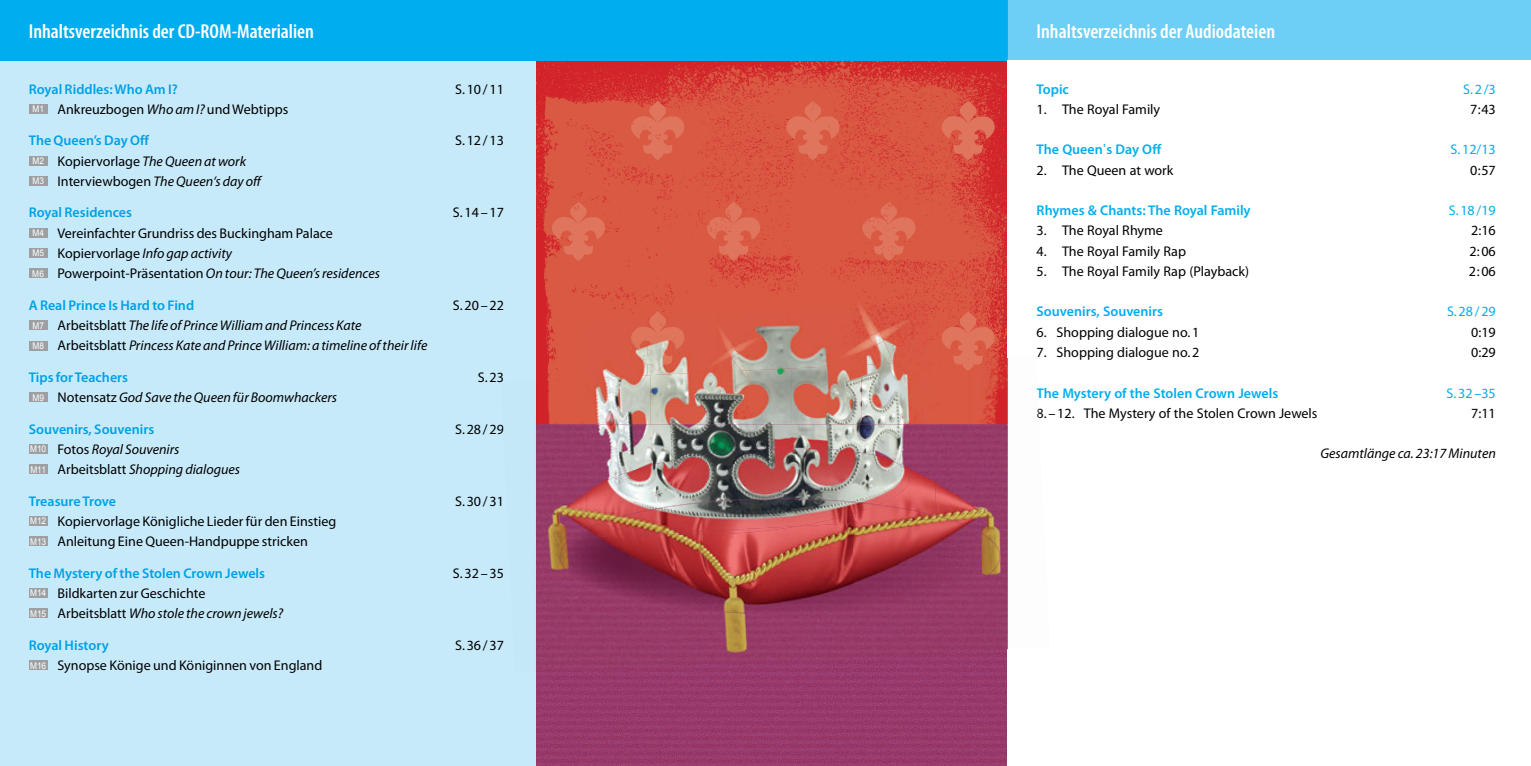
<style>
.page{position:relative;width:1531px;height:766px;background:#fff}
.page>*{position:absolute;margin:0;border:0;box-sizing:border-box;transform-origin:0 0}
.t1{font:600 condensed 20.25px "Myriad Pro";color:#fff}
.t2{font:13.95px/20.2px "Myriad Pro";color:#000}
.t3{font:italic 13.95px/20.2px "Myriad Pro";color:#000}
.t4{font:600 13.95px "Myriad Pro";color:#00a1e4}
.t5{font:600 13.95px "Myriad Pro";color:#00aeef}
.t6{font:13.95px "Myriad Pro";color:#00aeef}
.s1{font-family:"Arial";font-size:9.22px;color:#fff}
.s2{font-style:italic}
.s3{font-family:"Arial";font-style:normal;font-size:9.22px;color:#fff}
.s4{font-style:normal}
.s5{font-family:"Swiss 721 BT";font-weight:400}
</style>
<div class="page">
<img style="left:536px;top:60px;width:471px;height:318px">
<img style="left:631px;top:100px;width:53px;height:60px">
<img style="left:786px;top:100px;width:54px;height:60px">
<img style="left:941px;top:100px;width:54px;height:60px">
<img style="left:862px;top:201px;width:54px;height:60px">
<img style="left:551px;top:201px;width:54px;height:60px">
<img style="left:707px;top:201px;width:53px;height:60px">
<img style="left:631px;top:311px;width:53px;height:6px">
<img style="left:941px;top:311px;width:54px;height:49px">
<img style="left:536px;top:660px;width:471px;height:105px">
<div style="left:0;top:0;width:536px;height:765px;background:#c7eafb"></div>
<div style="left:0;top:0;width:1008px;height:60px;background:#00aeef"></div>
<div style="left:29px;top:104px;width:19px;height:10px;background:#9d9fa2"></div>
<div style="left:29px;top:156px;width:19px;height:10px;background:#9d9fa2"></div>
<div style="left:29px;top:176px;width:19px;height:10px;background:#9d9fa2"></div>
<div style="left:29px;top:228px;width:19px;height:10px;background:#9d9fa2"></div>
<div style="left:29px;top:248px;width:19px;height:10px;background:#9d9fa2"></div>
<div style="left:29px;top:269px;width:19px;height:9px;background:#9d9fa2"></div>
<div style="left:29px;top:320px;width:19px;height:10px;background:#9d9fa2"></div>
<div style="left:29px;top:341px;width:19px;height:9px;background:#9d9fa2"></div>
<div style="left:29px;top:392px;width:19px;height:10px;background:#9d9fa2"></div>
<div style="left:29px;top:444px;width:19px;height:10px;background:#9d9fa2"></div>
<div style="left:29px;top:464px;width:19px;height:10px;background:#9d9fa2"></div>
<div style="left:29px;top:516px;width:19px;height:10px;background:#9d9fa2"></div>
<div style="left:29px;top:536px;width:19px;height:10px;background:#9d9fa2"></div>
<div style="left:29px;top:588px;width:19px;height:10px;background:#9d9fa2"></div>
<div style="left:29px;top:608px;width:19px;height:10px;background:#9d9fa2"></div>
<div style="left:29px;top:660px;width:19px;height:10px;background:#9d9fa2"></div>
<img style="left:968px;top:358px;width:40px;height:66px">
<div style="left:929px;top:360px;width:39px;height:64px;background:#d95943"></div>
<img style="left:954px;top:359px;width:29px;height:12px">
<img style="left:536px;top:378px;width:44px;height:46px">
<img style="left:536px;top:548px;width:236px;height:123px">
<div style="left:772px;top:610px;width:236px;height:50px;background:#973b67"></div>
<img style="left:999px;top:548px;width:9px;height:62px">
<img style="left:536px;top:424px;width:51px;height:124px">
<img style="left:937px;top:424px;width:71px;height:124px">
<svg style="left:1037px;top:409px;width:2px;height:9px"></svg>
<img style="left:561px;top:523px;width:292px;height:90px">
<img style="left:853px;top:526px;width:146px;height:84px">
<img style="left:562px;top:565px;width:436px;height:49px">
<img style="left:560px;top:528px;width:28px;height:37px">
<img style="left:937px;top:515px;width:63px;height:1px">
<img style="left:562px;top:564px;width:435px;height:49px">
<img style="left:937px;top:516px;width:63px;height:49px">
<img style="left:580px;top:494px;width:6px;height:22px">
<img style="left:657px;top:533px;width:141px;height:2px">
<img style="left:858px;top:303px;width:71px;height:62px">
<img style="left:788px;top:307px;width:70px;height:61px">
<img style="left:718px;top:310px;width:70px;height:62px">
<img style="left:647px;top:314px;width:71px;height:61px">
<div style="left:577px;top:318px;width:70px;height:60px;background:#d85a44"></div>
<img style="left:631px;top:317px;width:53px;height:54px">
<img style="left:861px;top:362px;width:71px;height:62px">
<img style="left:791px;top:365px;width:71px;height:59px">
<img style="left:721px;top:368px;width:70px;height:56px">
<img style="left:650px;top:372px;width:71px;height:52px">
<img style="left:580px;top:375px;width:70px;height:49px">
<img style="left:582px;top:424px;width:71px;height:70px">
<img style="left:866px;top:424px;width:71px;height:80px">
<img style="left:653px;top:424px;width:213px;height:24px">
<img style="left:877px;top:516px;width:60px;height:10px">
<img style="left:910px;top:504px;width:27px;height:12px">
<img style="left:588px;top:528px;width:69px;height:9px">
<svg style="left:587px;top:522px;width:14px;height:6px"></svg>
<img style="left:586px;top:448px;width:324px;height:74px">
<img style="left:601px;top:523px;width:276px;height:10px">
<img style="left:601px;top:498px;width:277px;height:25px">
<svg style="left:854px;top:295px;width:9px;height:12px"></svg>
<img style="left:858px;top:307px;width:36px;height:56px">
<img style="left:888px;top:363px;width:13px;height:17px">
<img style="left:879px;top:314px;width:40px;height:26px">
<img style="left:834px;top:337px;width:41px;height:24px">
<svg style="left:870px;top:332px;width:13px;height:13px"></svg>
<img style="left:701px;top:334px;width:64px;height:37px">
<img style="left:715px;top:320px;width:31px;height:51px">
<img style="left:741px;top:370px;width:11px;height:14px">
<svg style="left:727px;top:347px;width:11px;height:10px"></svg>
<div style="left:1008px;top:0;width:523px;height:60px;background:#6dcff6"></div>
<h1 class="t1" style="left:29px;top:20px;width:287px">Inhaltsverzeichnis der CD-ROM-Materialien</h1>
<p class="t4" style="left:29px;top:81px;width:151px">Royal Riddles: Who Am I?</p>
<p class="t2" style="left:455px;top:79px;width:50px">S. 10 / 11</p>
<p class="t2" style="left:33px;top:99px;width:257px"><span class="s1">M1</span> Ankreuzbogen <span class="s2">Who am I?</span> und Webtipps</p>
<p class="t4" style="left:29px;top:133px;width:122px">The Queen’s Day Off</p>
<p class="t2" style="left:455px;top:131px;width:50px">S. 12 / 13</p>
<p class="t3" style="left:32px;top:151px;width:230px"><span class="s3">M2</span> <span class="s4">Kopiervorlage</span> The Queen at work<br><span class="s3">M3</span> <span class="s4">Interviewbogen</span> The Queen‘s day off</p>
<p class="t4" style="left:29px;top:205px;width:105px">Royal Residences</p>
<p class="t2" style="left:453px;top:203px;width:53px">S. 14 – 17</p>
<p class="t2" style="left:32px;top:223px;width:349px"><span class="s1">M4</span> Vereinfachter Grundriss des Buckingham Palace<br><span class="s1">M5</span> Kopiervorlage <span class="s2">Info gap activity<br></span><span class="s1">M6</span> Powerpoint-Präsentation <span class="s2">On tour: The Queen’s residences</span></p>
<p class="t4" style="left:29px;top:297px;width:167px">A Real Prince Is Hard to Find</p>
<p class="t2" style="left:453px;top:295px;width:53px">S. 20 – 22</p>
<p class="t3" style="left:32px;top:315px;width:397px"><span class="s3">M7</span> <span class="s4">Arbeitsblatt</span> The life of Prince William and Princess Kate<br><span class="s3">M8</span> <span class="s4">Arbeitsblatt</span> Princess Kate and Prince William: a timeline of their life</p>
<p class="t4" style="left:29px;top:369px;width:101px">Tips for Teachers</p>
<p class="t2" style="left:478px;top:367px;width:28px">S. 23</p>
<p class="t3" style="left:32px;top:387px;width:306px"><span class="s3">M9</span> <span class="s4">Notensatz</span> God Save the Queen für Boomwhackers</p>
<p class="t4" style="left:29px;top:421px;width:127px">Souvenirs, Souvenirs</p>
<p class="t2" style="left:455px;top:419px;width:50px">S. 28 / 29</p>
<p class="t3" style="left:30px;top:439px;width:211px"><span class="s3">M10</span> <span class="s4">Fotos</span> Royal Souvenirs<br><span class="s3">M11</span> <span class="s4">Arbeitsblatt</span> Shopping dialogues</p>
<p class="t4" style="left:29px;top:493px;width:89px">Treasure Trove</p>
<p class="t2" style="left:455px;top:491px;width:50px">S. 30 / 31</p>
<p class="t2" style="left:30px;top:511px;width:307px"><span class="s1">M12</span> Kopiervorlage Königliche Lieder für den Einstieg<br><span class="s1">M13</span> Anleitung Eine Queen-Handpuppe stricken</p>
<p class="t4" style="left:29px;top:565px;width:238px">The Mystery of the Stolen Crown Jewels</p>
<p class="t2" style="left:453px;top:563px;width:53px">S. 32 – 35</p>
<p class="t2" style="left:30px;top:583px;width:254px"><span class="s1">M14</span> Bildkarten zur Geschichte<br><span class="s1">M15</span> Arbeitsblatt <span class="s2">Who stole the crown jewels?</span></p>
<p class="t4" style="left:29px;top:637px;width:81px">Royal History</p>
<p class="t2" style="left:455px;top:635px;width:50px">S. 36 / 37</p>
<p class="t2" style="left:30px;top:655px;width:294px"><span class="s1">M16</span> Synopse Könige und Königinnen von England</p>
<h1 class="t1" style="left:1036px;top:20px;width:240px">Inhaltsverzeichnis der Audiodateien</h1>
<p class="t5" style="left:1036px;top:81px;width:34px">Topic</p>
<p class="t6" style="left:1463px;top:81px;width:34px">S. 2 /3</p>
<p class="t2" style="left:1036px;top:99px;width:125px">1. The Royal Family</p>
<p class="t2" style="left:1470px;top:99px;width:27px">7 : 43</p>
<p class="t5" style="left:1036px;top:142px;width:126px">The Queen<span class="s5">’</span>s Day Off</p>
<p class="t6" style="left:1450px;top:142px;width:47px">S. 12/13</p>
<p class="t2" style="left:1036px;top:160px;width:138px">2. The Queen at work</p>
<p class="t2" style="left:1470px;top:160px;width:27px">0 : 57</p>
<p class="t5" style="left:1036px;top:203px;width:216px">Rhymes &amp; Chants: The Royal Family</p>
<p class="t6" style="left:1449px;top:203px;width:49px">S. 18 /19</p>
<p class="t2" style="left:1036px;top:221px;width:128px">3. The Royal Rhyme</p>
<p class="t2" style="left:1471px;top:221px;width:26px">2:16</p>
<p class="t2" style="left:1036px;top:241px;width:151px">4. The Royal Family Rap</p>
<p class="t2" style="left:1469px;top:241px;width:28px">2: 06</p>
<p class="t2" style="left:1036px;top:261px;width:214px">5. The Royal Family Rap (Playback)</p>
<p class="t2" style="left:1469px;top:261px;width:28px">2 : 06</p>
<p class="t5" style="left:1036px;top:304px;width:128px">Souvenirs, Souvenirs</p>
<p class="t6" style="left:1447px;top:304px;width:50px">S. 28 / 29</p>
<p class="t2" style="left:1036px;top:322px;width:164px">6. Shopping dialogue no. 1</p>
<p class="t2" style="left:1471px;top:322px;width:26px">0:19</p>
<p class="t2" style="left:1036px;top:342px;width:164px">7. Shopping dialogue no. 2</p>
<p class="t2" style="left:1471px;top:342px;width:26px">0:29</p>
<p class="t5" style="left:1036px;top:385px;width:243px">The Mystery of the Stolen Crown Jewels</p>
<p class="t6" style="left:1446px;top:385px;width:51px">S. 32 –35</p>
<p class="t2" style="left:1036px;top:403px;width:282px">8. – 12. The Mystery of the Stolen Crown Jewels</p>
<p class="t2" style="left:1471px;top:403px;width:26px">7:11</p>
<p class="t3" style="left:1320px;top:444px;width:177px">Gesamtlänge ca. 23:17 Minuten</p>
</div>
